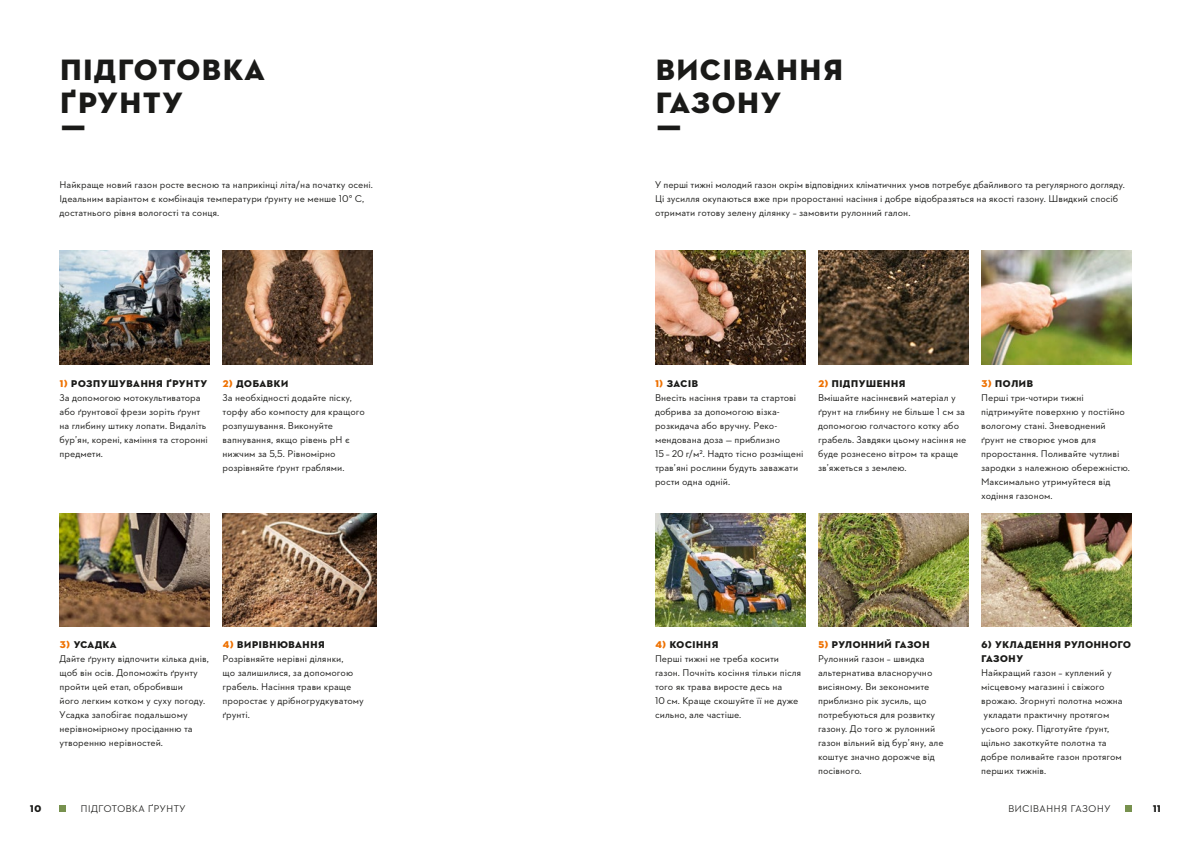
<style>
.page{position:relative;width:1191px;height:842px;background:#fff}
.page>*{position:absolute;margin:0;border:0;box-sizing:border-box;transform-origin:0 0}
.t1{font:30px/33px "STIHL Contraface Display Titling";color:#1a1a18}
.t2{font:10px/14px "STIHL Contraface Text";color:#1a1a18}
.t3{font:10px/14px "STIHL Contraface Display Titling";color:#1a1a18}
.t4{font:500 10px "STIHL Contraface Display";color:#1a1a18}
.s1{color:#ee7100}
</style>
<div class="page">
<div style="left:60px;top:805px;width:6px;height:7px;background:#77914e"></div>
<div style="left:1124px;top:805px;width:7px;height:7px;background:#77914e"></div>
<img style="left:60px;top:251px;width:150px;height:113px">
<img style="left:223px;top:251px;width:150px;height:113px">
<img style="left:223px;top:513px;width:153px;height:113px">
<img style="left:60px;top:513px;width:150px;height:113px">
<img style="left:655px;top:251px;width:150px;height:113px">
<img style="left:818px;top:251px;width:150px;height:113px">
<img style="left:981px;top:251px;width:150px;height:113px">
<img style="left:655px;top:513px;width:150px;height:113px">
<img style="left:818px;top:513px;width:150px;height:113px">
<img style="left:981px;top:513px;width:150px;height:113px">
<h1 class="t1" style="left:60px;top:53px;width:208px">Підготовка ґрунту<br>ƒ</h1>
<p class="t2" style="left:60px;top:177px;width:315px">Найкраще новий газон росте весною та наприкінці літа/на початку осені.<br>Ідеальним варіантом є комбінація температури ґрунту не менше 10° C, достатнього рівня вологості та сонця.</p>
<p class="t3" style="left:60px;top:376px;width:150px"><span class="s1">1)</span> Розпушування ґрунту</p>
<p class="t2" style="left:60px;top:390px;width:150px">За допомогою мотокультиватора або ґрунтової фрези зоріть ґрунт на глибину штику лопати. Видаліть бур’ян, корені, каміння та сторонні предмети.</p>
<p class="t3" style="left:223px;top:376px;width:67px"><span class="s1">2)</span> Добавки</p>
<p class="t2" style="left:223px;top:390px;width:144px">За необхідності додайте піску, торфу або компосту для кращого розпушування. Виконуйте вапнування, якщо рівень pH є нижчим за 5,5. Рівномірно розрівняйте ґрунт граблями.</p>
<p class="t3" style="left:60px;top:637px;width:59px"><span class="s1">3)</span> Усадка</p>
<p class="t2" style="left:60px;top:651px;width:151px">Дайте ґрунту відпочити кілька днів, щоб він осів. Допоможіть ґрунту пройти цей етап, обробивши<br>його легким котком у суху погоду.<br>Усадка запобігає подальшому нерівномірному просіданню та утворенню нерівностей.</p>
<p class="t3" style="left:223px;top:637px;width:104px"><span class="s1">4)</span> Вирівнювання</p>
<p class="t2" style="left:223px;top:651px;width:143px">Розрівняйте нерівні ділянки,<br>що залишилися, за допомогою грабель. Насіння трави краще проростає у дрібногрудкуватому ґрунті.</p>
<h1 class="t1" style="left:655px;top:53px;width:190px">Висівання газону<br>ƒ</h1>
<p class="t2" style="left:655px;top:177px;width:471px">У перші тижні молодий газон окрім відповідних кліматичних умов потребує дбайливого та регулярного догляду.<br>Ці зусилля окупаються вже при проростанні насіння і добре відобразяться на якості газону. Швидкий спосіб отримати готову зелену ділянку – замовити рулонний галон.</p>
<p class="t3" style="left:655px;top:376px;width:45px"><span class="s1">1)</span> Засів</p>
<p class="t2" style="left:655px;top:390px;width:150px">Внесіть насіння трави та стартові добрива за допомогою візка&shy;розкидача або вручну. Реко&shy;мендована доза — приблизно<br>15 – 20 г/м². Надто тісно розміщені трав’яні рослини будуть заважати рости одна одній.</p>
<p class="t3" style="left:818px;top:376px;width:89px"><span class="s1">2)</span> Підпушення</p>
<p class="t2" style="left:818px;top:390px;width:150px">Вмішайте насіннєвий матеріал у ґрунт на глибину не більше 1 см за допомогою голчастого котку або грабель. Завдяки цьому насіння не буде рознесено вітром та краще зв’яжеться з землею.</p>
<p class="t3" style="left:981px;top:376px;width:54px"><span class="s1">3)</span> Полив</p>
<p class="t2" style="left:981px;top:390px;width:150px">Перші три-чотири тижні підтримуйте поверхню у постійно вологому стані. Зневоднений ґрунт не створює умов для проростання. Поливайте чутливі зародки з належною обережністю.<br>Максимально утримуйтеся від ходіння газоном.</p>
<p class="t3" style="left:655px;top:637px;width:65px"><span class="s1">4)</span> Косіння</p>
<p class="t2" style="left:655px;top:651px;width:148px">Перші тижні не треба косити газон. Почніть косіння тільки після того як трава виросте десь на<br>10 см. Краще скошуйте її не дуже сильно, але частіше.</p>
<p class="t3" style="left:818px;top:637px;width:113px"><span class="s1">5)</span> Рулонний газон</p>
<p class="t2" style="left:818px;top:651px;width:127px">Рулонний газон – швидка альтернатива власноручно висіяному. Ви зекономите приблизно рік зусиль, що потребуються для розвитку газону. До того ж рулонний газон вільний від бур’яну, але коштує значно дорожче від посівного.</p>
<p class="t3" style="left:981px;top:637px;width:151px">6) Укладення рулонного газону</p>
<p class="t2" style="left:981px;top:665px;width:143px">Найкращий газон – куплений у місцевому магазині і свіжого врожаю. Згорнуті полотна можна укладати практичну протягом усього року. Підготуйте ґрунт, щільно закоткуйте полотна та добре поливайте газон протягом перших тижнів.</p>
<p class="t4" style="left:80px;top:803px;width:107px">Підготовка ґрунту</p>
<p class="t4" style="left:1008px;top:803px;width:104px">Висівання газону</p>
<p class="t3" style="left:30px;top:802px;width:13px">10</p>
<p class="t3" style="left:1152px;top:802px;width:10px">11</p>
</div>
